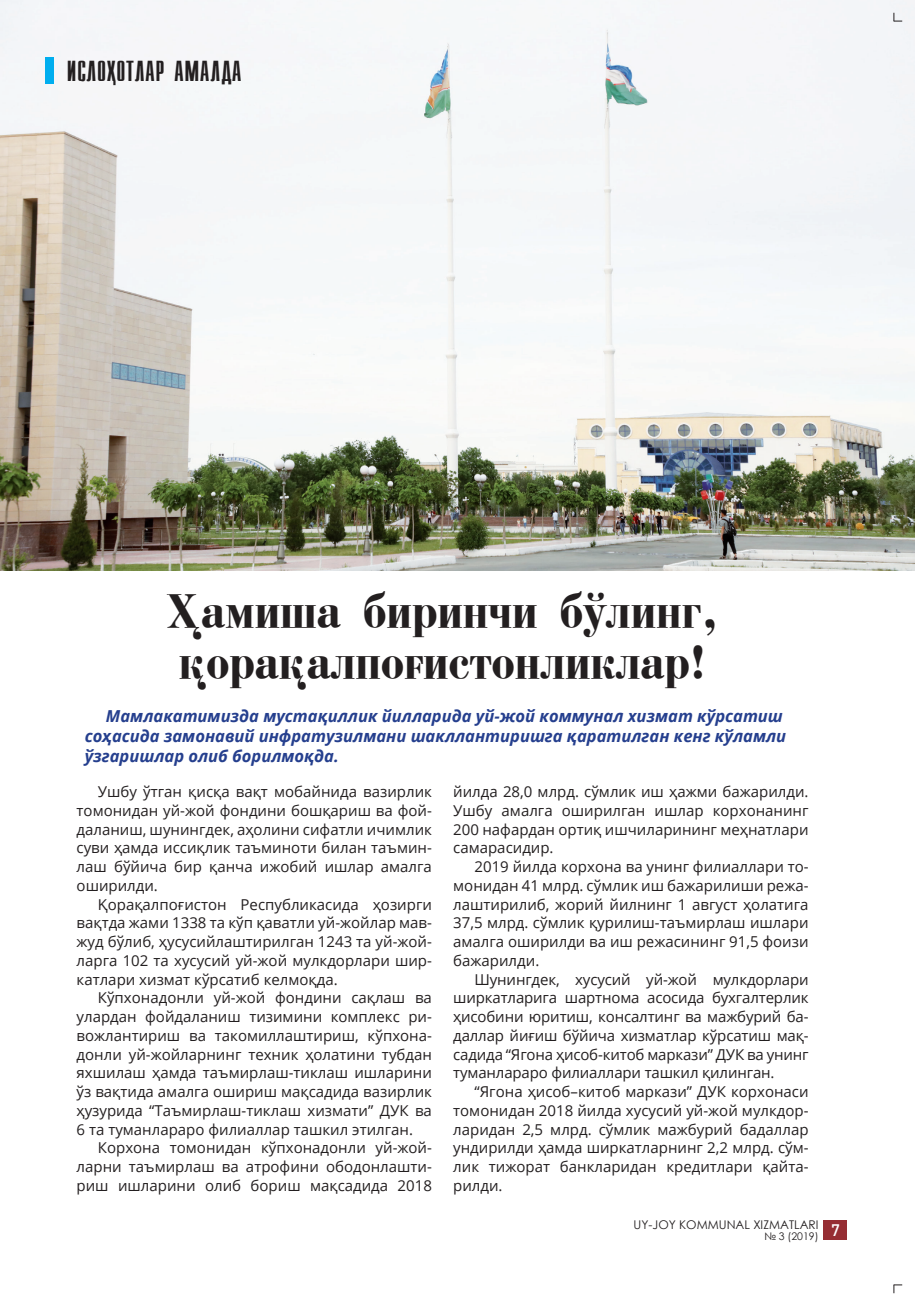
<style>
.page{position:relative;width:915px;height:1306px;background:#fff}
.page>*{position:absolute;margin:0;border:0;box-sizing:border-box;transform-origin:0 0}
.Sarlovha{font:700 49.95px/51px "Virtec Bodoni Uz";color:#231f20;scale:.9 1}
.Rubrika{font:24px "Virtec Compact Uz";letter-spacing:.025em;color:#231f20}
.kirish_so_zi{font:italic 700 16.5px/19.8px "Open Sans";color:#253f8e}
.t1{font:500 16.5px "DIN Pro";color:#fff}
.t2{font:15px/18.8px "Open Sans";color:#231f20;text-align:justify}
.t3{font:12px "Century Gothic";color:#231f20}
.t4{font:10.5px "Century Gothic";color:#231f20}
</style>
<div class="page">
<div style="left:823px;top:1219px;width:23px;height:20px;background:#962e33"></div>
<img style="left:0;top:0;width:914px;height:570px">
<div style="left:45px;top:57px;width:8px;height:27px;background:#00aeef"></div>
<svg style="left:893px;top:13px;width:8px;height:9px"></svg>
<svg style="left:893px;top:1284px;width:8px;height:9px"></svg>
<p class="Rubrika" style="left:67px;top:56px;width:176px">ИСЛО²ОТЛАР АМАЛДА</p>
<p class="Sarlovha" style="left:166px;top:586px;width:615px">²амиша биринчи бўлинг, єораєалпо¾истонликлар!</p>
<p class="kirish_so_zi" style="left:85px;top:706px;width:702px;text-indent:21px">Мамлакатимизда мустақиллик йилларида уй-жой коммунал хизмат кўрсатиш соҳасида замонавий инфратузилмани шакллантиришга қаратилган кенг кўламли ўзгаришлар олиб борилмоқда.</p>
<p class="t2" style="left:453px;top:781px;width:357px">йилда 28,0 млрд. сўмлик иш ҳажми бажарилди.<br>Ушбу амалга оширилган ишлар корхонанинг 200 нафардан ортиқ ишчиларининг меҳнатлари самарасидир.</p>
<p class="t2" style="left:453px;top:856px;width:357px;text-indent:21px">2019 йилда корхона ва унинг филиаллари то&shy;монидан 41 млрд. сўмлик иш бажарилиши режа&shy;лаштирилиб, жорий йилнинг 1 август ҳолатига 37,5 млрд. сўмлик қурилиш-таъмирлаш ишлари амалга оширилди ва иш режасининг 91,5 фоизи бажарилди.</p>
<p class="t2" style="left:453px;top:969px;width:357px;text-indent:21px">Шунингдек, хусусий уй-жой мулкдорлари ширкатларига шартнома асосида бухгалтерлик ҳисобини юритиш, консалтинг ва мажбурий ба&shy;даллар йиғиш бўйича хизматлар кўрсатиш мақ&shy;садида “Ягона ҳисоб-китоб маркази” ДУК ва унинг туманлараро филиаллари ташкил қилинган.</p>
<p class="t2" style="left:453px;top:1081px;width:357px;text-indent:21px">“Ягона ҳисоб–китоб маркази” ДУК корхонаси томонидан 2018 йилда хусусий уй-жой мулкдор&shy;ларидан 2,5 млрд. сўмлик мажбурий бадаллар ундирилди ҳамда ширкатларнинг 2,2 млрд. сўм&shy;лик тижорат банкларидан кредитлари қайта&shy;рилди.</p>
<p class="t2" style="left:77px;top:781px;width:357px;text-indent:21px">Ушбу ўтган қисқа вақт мобайнида вазирлик томонидан уй-жой фондини бошқариш ва фой&shy;даланиш, шунингдек, аҳолини сифатли ичимлик суви ҳамда иссиқлик таъминоти билан таъмин&shy;лаш бўйича бир қанча ижобий ишлар амалга оширилди.</p>
<p class="t2" style="left:77px;top:894px;width:357px;text-indent:21px">Қорақалпоғистон Республикасида ҳозирги вақтда жами 1338 та кўп қаватли уй-жойлар мав&shy;жуд бўлиб, ҳусусийлаштирилган 1243 та уй-жой&shy;ларга 102 та хусусий уй-жой мулкдорлари шир&shy;катлари хизмат кўрсатиб келмоқда.</p>
<p class="t2" style="left:77px;top:988px;width:357px;text-indent:21px">Кўпхонадонли уй-жой фондини сақлаш ва улардан фойдаланиш тизимини комплекс ри&shy;вожлантириш ва такомиллаштириш, кўпхона&shy;донли уй-жойларнинг техник ҳолатини тубдан яхшилаш ҳамда таъмирлаш-тиклаш ишларини ўз вақтида амалга ошириш мақсадида вазирлик ҳузурида “Таъмирлаш-тиклаш хизмати” ДУК ва 6 та туманлараро филиаллар ташкил этилган.</p>
<p class="t2" style="left:77px;top:1138px;width:357px;text-indent:21px">Корхона томонидан кўпхонадонли уй-жой&shy;ларни таъмирлаш ва атрофини ободонлашти&shy;риш ишларини олиб бориш мақсадида 2018</p>
<p class="t3" style="left:633px;top:1216px;width:186px">UY-JOY KОMМUNAL XIZMATLARI</p>
<p class="t4" style="left:764px;top:1228px;width:56px">№ 3 (2019)</p>
<p class="t1" style="left:830px;top:1216px;width:10px">7</p>
</div>
